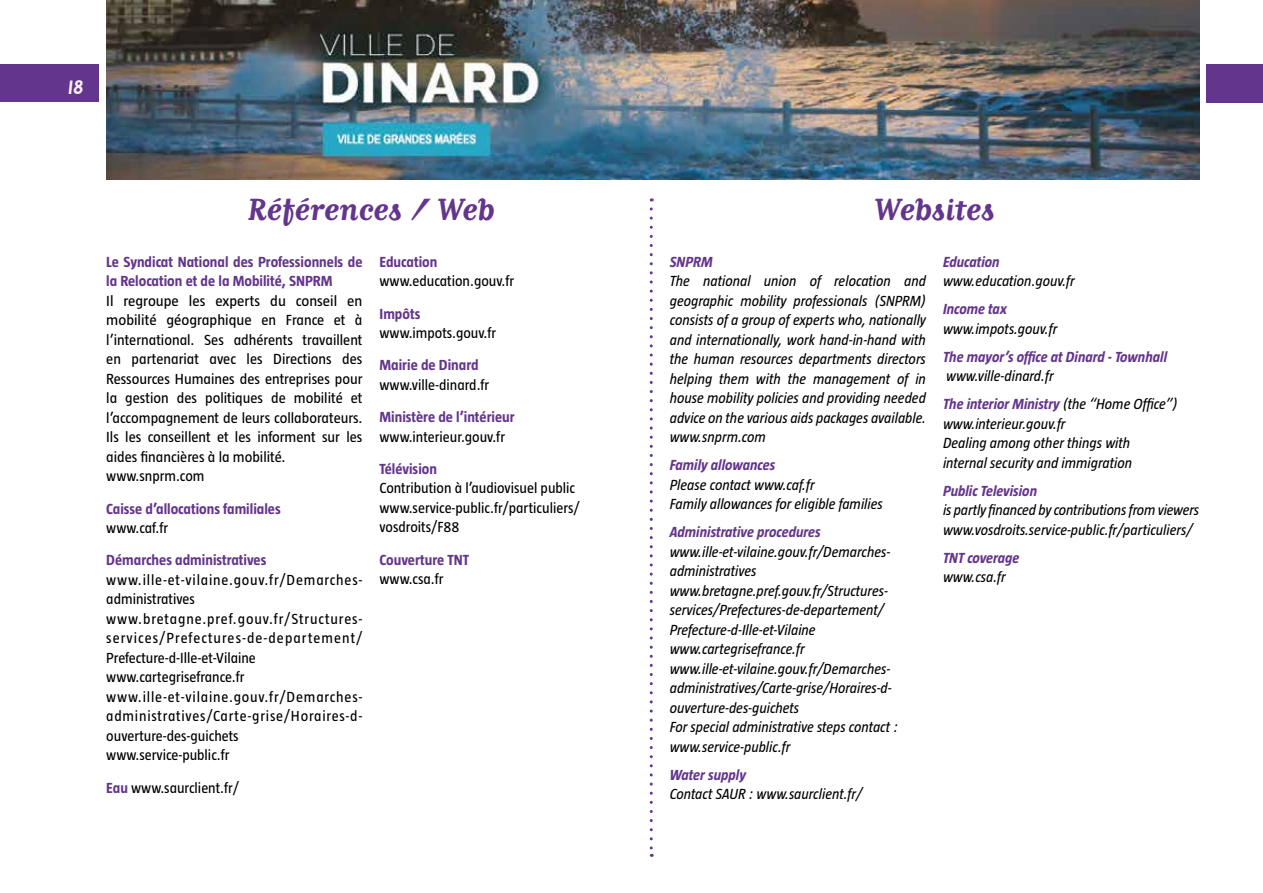
<style>
.page{position:relative;width:1263px;height:893px;background:#fff}
.page>*{position:absolute;margin:0;border:0;box-sizing:border-box;transform-origin:0 0}
.t1{font:700 36px "Matrix Script";color:#64358c}
.t2{font:italic 700 21px "Paddington";color:#fdf3f9}
.t3{font:italic 15px/19.5px "Taz";color:#000}
.t4{font:15px/19.5px "Taz";color:#000;scale:1.05 1}
.t5{font:15px/19.5px "Taz";letter-spacing:.05em;color:#000}
.t6{font:15px/19.5px "Taz";color:#000}
.t7{font:700 15px/19.5px "Taz";color:#64358c}
.t8{font:italic 700 15px "Taz";color:#64358c}
.s1{font-weight:700;color:#64358c}
</style>
<div class="page">
<div style="left:0;top:65px;width:99px;height:37px;background:#64358c"></div>
<div style="left:1206px;top:64px;width:57px;height:38px;background:#64358c"></div>
<img style="left:106px;top:0;width:1093px;height:179px">
<svg style="left:650px;top:209px;width:3px;height:648px"></svg>
<h2 class="t2" style="left:68px;top:79px;width:17px">18</h2>
<h1 class="t1" style="left:247px;top:191px;width:249px">Références / Web</h1>
<h1 class="t1" style="left:874px;top:191px;width:122px">Websites</h1>
<p class="t8" style="left:670px;top:254px;width:44px">SNPRM</p>
<p class="t3" style="left:670px;top:272px;width:258px;text-align:justify">The national union of relocation and geographic mobility professionals (SNPRM) consists of a group of experts who, nationally and internationally, work hand-in-hand with the human resources departments directors helping them with the management of in house mobility policies and providing needed advice on the various aids packages available. www.snprm.com</p>
<p class="t8" style="left:670px;top:457px;width:107px">Family allowances</p>
<p class="t3" style="left:670px;top:475px;width:215px">Please contact www.caf.fr<br>Family allowances for eligible families</p>
<p class="t8" style="left:670px;top:524px;width:152px">Administrative procedures</p>
<p class="t3" style="left:670px;top:542px;width:230px">www.ille-et-vilaine.gouv.fr/Demarches&shy;administratives www.bretagne.pref.gouv.fr/Structures&shy;services/Prefectures-de-departement/ Prefecture-d-Ille-et-Vilaine www.cartegrisefrance.fr www.ille-et-vilaine.gouv.fr/Demarches&shy;administratives/Carte-grise/Horaires-d&shy;ouverture-des-guichets<br>For special administrative steps contact : www.service-public.fr</p>
<p class="t8" style="left:670px;top:767px;width:78px">Water supply</p>
<p class="t3" style="left:670px;top:785px;width:194px">Contact SAUR : www.saurclient.fr/</p>
<p class="t7" style="left:106px;top:252px;width:258px">Le Syndicat National des Professionnels de la Relocation et de la Mobilité, SNPRM</p>
<p class="t4" style="left:106px;top:291px;width:245px">Il regroupe les experts du conseil en mobilité géographique en France et à l’international. Ses adhérents travaillent en partenariat avec les Directions des Ressources Humaines des entreprises pour la gestion des politiques de mobilité et l’accompagnement de leurs collaborateurs.<br>Ils les conseillent et les informent sur les aides financières à la mobilité. www.snprm.com</p>
<p class="t7" style="left:106px;top:499px;width:176px">Caisse d’allocations familiales</p>
<p class="t6" style="left:106px;top:518px;width:63px">www.caf.fr</p>
<p class="t7" style="left:106px;top:551px;width:162px">Démarches administratives</p>
<p class="t5" style="left:106px;top:570px;width:258px">www.ille-et-vilaine.gouv.fr/Demarches&shy;administratives www.bretagne.pref.gouv.fr/Structures&shy;services/Prefectures-de-departement/ Prefecture-d-Ille-et-Vilaine www.cartegrisefrance.fr www.ille-et-vilaine.gouv.fr/Demarches&shy;administratives/Carte-grise/Horaires-d&shy;ouverture-des-guichets www.service-public.fr</p>
<p class="t6" style="left:106px;top:778px;width:134px"><span class="s1">Eau</span> www.saurclient.fr/</p>
<p class="t7" style="left:379px;top:252px;width:59px">Education</p>
<p class="t6" style="left:379px;top:272px;width:136px">www.education.gouv.fr</p>
<p class="t7" style="left:379px;top:304px;width:42px">Impôts</p>
<p class="t6" style="left:379px;top:323px;width:118px">www.impots.gouv.fr</p>
<p class="t7" style="left:379px;top:356px;width:101px">Mairie de Dinard</p>
<p class="t6" style="left:379px;top:375px;width:111px">www.ville-dinard.fr</p>
<p class="t7" style="left:379px;top:407px;width:137px">Ministère de l’intérieur</p>
<p class="t6" style="left:379px;top:427px;width:127px">www.interieur.gouv.fr</p>
<p class="t7" style="left:379px;top:459px;width:59px">Télévision</p>
<p class="t6" style="left:379px;top:479px;width:202px">Contribution à l’audiovisuel public www.service-public.fr/particuliers/ vosdroits/F88</p>
<p class="t7" style="left:379px;top:550px;width:91px">Couverture TNT</p>
<p class="t6" style="left:379px;top:569px;width:66px">www.csa.fr</p>
<p class="t8" style="left:943px;top:254px;width:58px">Education</p>
<p class="t3" style="left:943px;top:272px;width:133px">www.education.gouv.fr</p>
<p class="t8" style="left:943px;top:301px;width:65px">Income tax</p>
<p class="t3" style="left:943px;top:319px;width:116px">www.impots.gouv.fr</p>
<p class="t8" style="left:943px;top:349px;width:226px">The mayor’s office at Dinard - Townhall</p>
<p class="t3" style="left:943px;top:362px;width:236px;line-height:28px">www.ville-dinard.fr<br><span class="s1">The interior Ministry</span> (the “Home Office”)</p>
<p class="t3" style="left:943px;top:414px;width:191px">www.interieur.gouv.fr<br>Dealing among other things with internal security and immigration</p>
<p class="t8" style="left:943px;top:483px;width:96px">Public Television</p>
<p class="t3" style="left:943px;top:501px;width:258px">is partly financed by contributions from viewers www.vosdroits.service-public.fr/particuliers/</p>
<p class="t8" style="left:943px;top:550px;width:78px">TNT coverage</p>
<p class="t3" style="left:943px;top:568px;width:64px">www.csa.fr</p>
</div>
